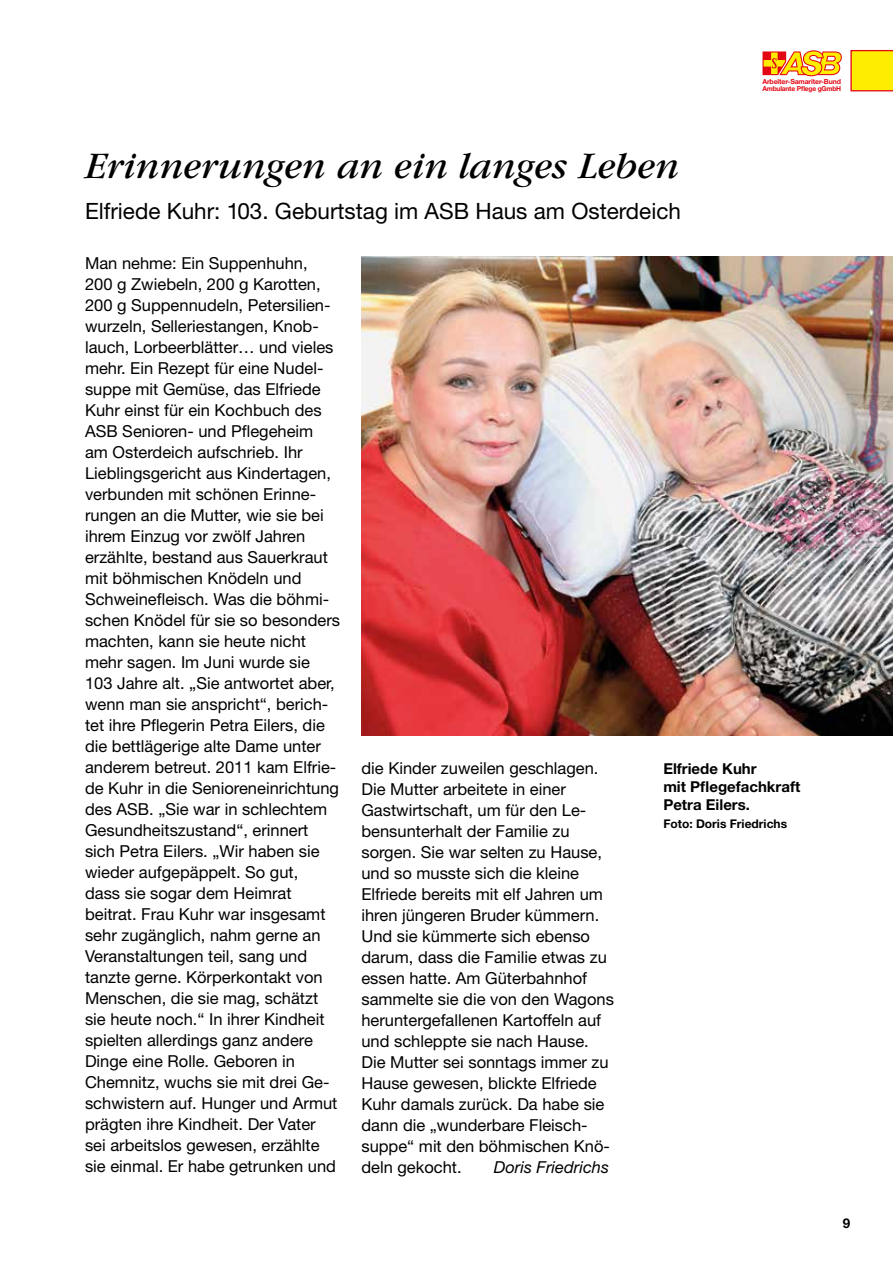
<style>
.page{position:relative;width:893px;height:1263px;background:#fff}
.page>*{position:absolute;margin:0;border:0;box-sizing:border-box;transform-origin:0 0}
.t1{font:italic 39px "Garamond";color:#000}
.t2{font:22.5px "Helvetica Neue";color:#000}
.t3{font:16.5px/21px "Helvetica Neue";color:#000}
.t4{font:italic 16.5px "Helvetica Neue";color:#000}
.t5{font:700 15px/18px "Helvetica Neue";color:#000}
.t6{font:700 13.5px "Helvetica Neue";color:#000}
.t7{font:700 12px "Helvetica Neue";color:#000}
.t8{font:700 6.9px/7.4px "Helvetica Neue";letter-spacing:-.02em;color:#e30613}
</style>
<div class="page">
<svg style="left:850px;top:50px;width:43px;height:41px;background:#fcda04"></svg>
<img style="left:361px;top:257px;width:532px;height:479px">
<svg style="left:762px;top:50px;width:80px;height:27px"></svg>
<p class="t8" style="left:762px;top:78px;width:80px">Arbeiter-Samariter-Bund<br>Ambulante Pflege gGmbH</p>
<h1 class="t1" style="left:85px;top:146px;width:596px">Erinnerungen an ein langes Leben</h1>
<h2 class="t2" style="left:85px;top:198px;width:597px">Elfriede Kuhr: 103. Geburtstag im ASB Haus am Osterdeich</h2>
<p class="t3" style="left:85px;top:253px;width:257px">Man nehme: Ein Suppenhuhn,<br>200 g Zwiebeln, 200 g Karotten,<br>200 g Suppennudeln, Petersilien&shy;wurzeln, Selleriestangen, Knob&shy;lauch, Lorbeerblätter… und vieles mehr. Ein Rezept für eine Nudel&shy;suppe mit Gemüse, das Elfriede<br>Kuhr einst für ein Kochbuch des<br>ASB Senioren- und Pflegeheim am Osterdeich aufschrieb. Ihr<br>Lieblingsgericht aus Kindertagen, verbunden mit schönen Erinne&shy;rungen an die Mutter, wie sie bei ihrem Einzug vor zwölf Jahren erzählte, bestand aus Sauerkraut mit böhmischen Knödeln und<br>Schweinefleisch. Was die böhmi&shy;schen Knödel für sie so besonders machten, kann sie heute nicht mehr sagen. Im Juni wurde sie<br>103 Jahre alt. „Sie antwortet aber, wenn man sie anspricht“, berich&shy;tet ihre Pflegerin Petra Eilers, die die bettlägerige alte Dame unter anderem betreut. 2011 kam Elfrie&shy;de Kuhr in die Senioreneinrichtung des ASB. „Sie war in schlechtem<br>Gesundheitszustand“, erinnert sich Petra Eilers. „Wir haben sie wieder aufgepäppelt. So gut,<br>dass sie sogar dem Heimrat beitrat. Frau Kuhr war insgesamt sehr zugänglich, nahm gerne an<br>Veranstaltungen teil, sang und tanzte gerne. Körperkontakt von<br>Menschen, die sie mag, schätzt sie heute noch.“ In ihrer Kindheit spielten allerdings ganz andere<br>Dinge eine Rolle. Geboren in<br>Chemnitz, wuchs sie mit drei Ge&shy;schwistern auf. Hunger und Armut prägten ihre Kindheit. Der Vater sei arbeitslos gewesen, erzählte sie einmal. Er habe getrunken und</p>
<p class="t3" style="left:361px;top:757px;width:254px">die Kinder zuweilen geschlagen.<br>Die Mutter arbeitete in einer<br>Gastwirtschaft, um für den Le&shy;bensunterhalt der Familie zu sorgen. Sie war selten zu Hause, und so musste sich die kleine<br>Elfriede bereits mit elf Jahren um ihren jüngeren Bruder kümmern.<br>Und sie kümmerte sich ebenso darum, dass die Familie etwas zu essen hatte. Am Güterbahnhof sammelte sie die von den Wagons heruntergefallenen Kartoffeln auf und schleppte sie nach Hause.<br>Die Mutter sei sonntags immer zu<br>Hause gewesen, blickte Elfriede<br>Kuhr damals zurück. Da habe sie dann die „wunderbare Fleisch&shy;suppe“ mit den böhmischen Knö&shy;deln gekocht.</p>
<p class="t5" style="left:663px;top:759px;width:138px">Elfriede Kuhr<br>mit Pflegefachkraft<br>Petra Eilers.</p>
<p class="t7" style="left:663px;top:816px;width:125px">Foto: Doris Friedrichs</p>
<p class="t4" style="left:494px;top:1157px;width:117px">Doris Friedrichs</p>
<p class="t6" style="left:843px;top:1215px;width:9px">9</p>
</div>
